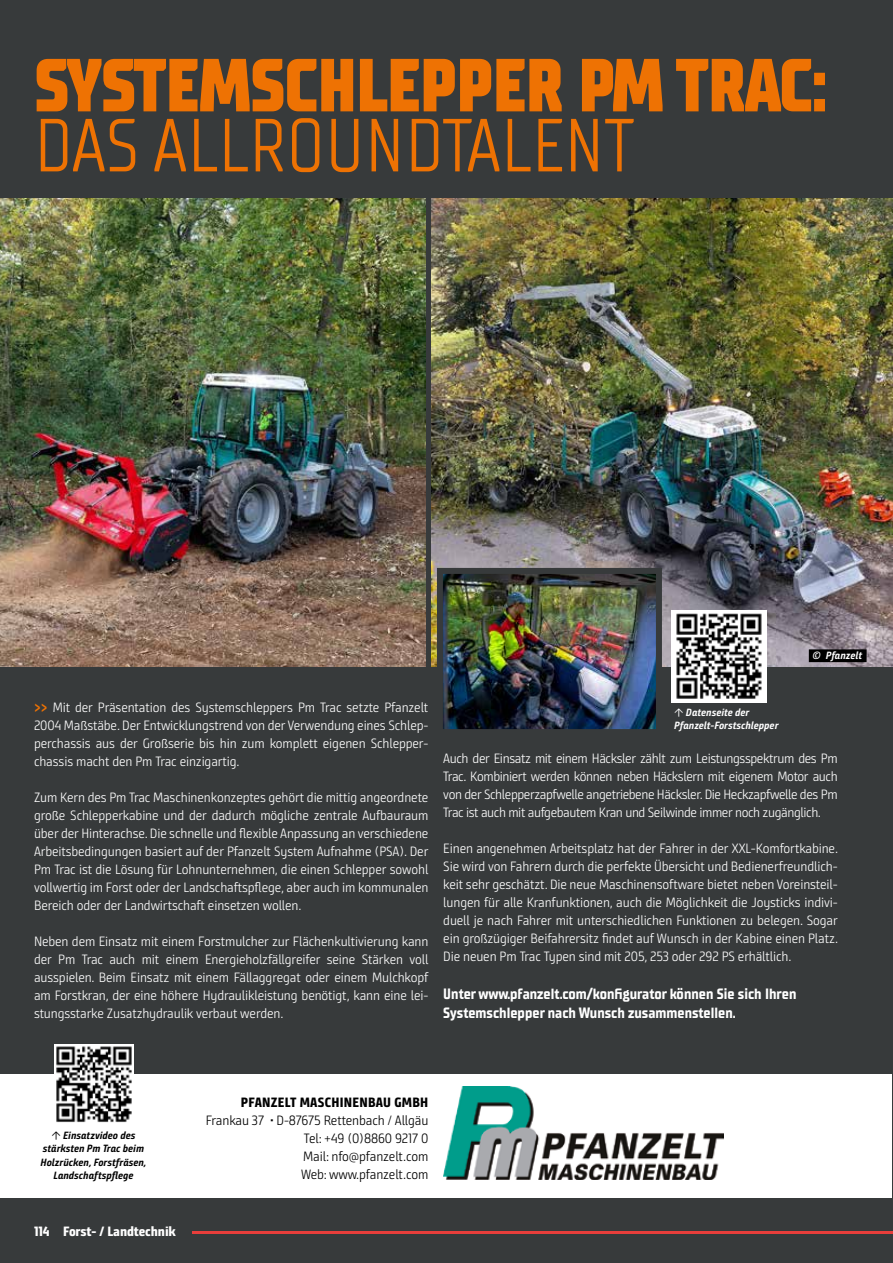
<style>
.page{position:relative;width:893px;height:1263px;background:#373a3b}
.page>*{position:absolute;margin:0;border:0;box-sizing:border-box;transform-origin:0 0}
.t1{font:800 condensed 75px "TT Supermolot Neue";letter-spacing:-.02em;color:#ee7203}
.t2{font:condensed 75px "TT Supermolot Neue";color:#ee7203}
.t3{font:700 condensed 15px/19.5px "TT Supermolot Neue";color:#fff}
.t4{font:300 13.5px/18px "Bunday Sans";letter-spacing:-.01em;color:#fff;text-align:justify}
.t5{font:300 13.5px/18px "Bunday Sans";letter-spacing:-.01em;color:#000;text-align:right}
.t6{font:800 13.5px "Bunday Sans";letter-spacing:-.01em;color:#fff}
.t7{font:italic 700 10.5px "Bunday Sans";color:#000}
.t8{font:italic 700 10.5px/13.5px "Bunday Sans";color:#fff}
.s1{font-weight:700;color:#ee7203}
.s2{font-weight:800}
.s3{font-weight:400}
</style>
<div class="page">
<hr style="left:60px;top:1231px;width:833px;height:3px;background:#e83e3b">
<div style="left:34px;top:1226px;width:158px;height:10px;background:#373a3b"></div>
<img style="left:0;top:198px;width:425px;height:468px">
<img style="left:432px;top:198px;width:461px;height:468px">
<img style="left:444px;top:575px;width:211px;height:153px">
<div style="left:437px;top:568px;width:225px;height:167px;border:6px solid #373a3b"></div>
<div style="left:0;top:1074px;width:891px;height:124px;background:#fff"></div>
<img style="left:443px;top:1086px;width:281px;height:93px">
<div style="left:671px;top:610px;width:96px;height:93px;background:#fff"></div>
<img style="left:676px;top:613px;width:86px;height:86px">
<img style="left:54px;top:1044px;width:79px;height:79px">
<div style="left:809px;top:649px;width:58px;height:13px;background:#000"></div>
<h1 class="t1" style="left:34px;top:40px;width:795px">SYSTEMSCHLEPPER PM TRAC:</h1>
<h1 class="t2" style="left:34px;top:102px;width:602px">DAS ALLROUNDTALENT</h1>
<p class="t8" style="left:812px;top:648px;width:52px">© Pfanzelt</p>
<p class="t4" style="left:34px;top:698px;width:396px"><span class="s1">&gt;&gt;</span> Mit der Präsentation des Systemschleppers Pm Trac setzte Pfanzelt 2004 Maßstäbe. Der Entwicklungstrend von der Verwendung eines Schlep&shy;perchassis aus der Großserie bis hin zum komplett eigenen Schlepper&shy;chassis macht den Pm Trac einzigartig.</p>
<p class="t4" style="left:34px;top:788px;width:396px">Zum Kern des Pm Trac Maschinenkonzeptes gehört die mittig angeordnete große Schlepperkabine und der dadurch mögliche zentrale Aufbauraum über der Hinterachse. Die schnelle und flexible Anpassung an verschiedene Arbeitsbedingungen basiert auf der Pfanzelt System Aufnahme (PSA). Der Pm Trac ist die Lösung für Lohnunternehmen, die einen Schlepper sowohl vollwertig im Forst oder der Landschaftspflege, aber auch im kommunalen Bereich oder der Landwirtschaft einsetzen wollen.</p>
<p class="t4" style="left:34px;top:932px;width:396px">Neben dem Einsatz mit einem Forstmulcher zur Flächenkultivierung kann der Pm Trac auch mit einem Energieholzfällgreifer seine Stärken voll ausspielen. Beim Einsatz mit einem Fällaggregat oder einem Mulchkopf am Forstkran, der eine höhere Hydraulikleistung benötigt, kann eine lei&shy;stungsstarke Zusatzhydraulik verbaut werden.</p>
<p class="t8" style="left:674px;top:705px;width:106px;text-indent:12px">Datenseite der<br>Pfanzelt-Forstschlepper</p>
<p class="t4" style="left:443px;top:749px;width:396px">Auch der Einsatz mit einem Häcksler zählt zum Leistungsspektrum des Pm Trac. Kombiniert werden können neben Häckslern mit eigenem Motor auch von der Schlepperzapfwelle angetriebene Häcksler. Die Heckzapfwelle des Pm Trac ist auch mit aufgebautem Kran und Seilwinde immer noch zugänglich.</p>
<p class="t4" style="left:443px;top:839px;width:396px">Einen angenehmen Arbeitsplatz hat der Fahrer in der XXL-Komfortkabine.<br>Sie wird von Fahrern durch die perfekte Übersicht und Bedienerfreundlich&shy;keit sehr geschätzt. Die neue Maschinensoftware bietet neben Voreinsteil&shy;lungen für alle Kranfunktionen, auch die Möglichkeit die Joysticks indivi&shy;duell je nach Fahrer mit unterschiedlichen Funktionen zu belegen. Sogar ein großzügiger Beifahrersitz findet auf Wunsch in der Kabine einen Platz.<br>Die neuen Pm Trac Typen sind mit 205, 253 oder 292 PS erhältlich.</p>
<p class="t3" style="left:443px;top:984px;width:355px">Unter www.pfanzelt.com/konfigurator können Sie sich Ihren<br>Systemschlepper nach Wunsch zusammenstellen.</p>
<p class="t7" style="left:63px;top:1129px;width:74px">Einsatzvideo des</p>
<p class="t7" style="left:43px;top:1142px;width:103px">stärksten Pm Trac beim</p>
<p class="t7" style="left:41px;top:1156px;width:108px">Holzrücken, Forstfräsen,</p>
<p class="t7" style="left:54px;top:1169px;width:82px">Landschaftspflege</p>
<p class="t6" style="left:34px;top:1223px;width:143px">114 Forst- / Landtechnik</p>
<p class="t5" style="left:206px;top:1094px;width:224px"><span class="s2">PFANZELT MASCHINENBAU GMBH<br></span>Frankau 37 <span class="s3">•</span> D-87675 Rettenbach / Allgäu<br>Tel: +49 (0)8860 9217 0<br>Mail: nfo@pfanzelt.com<br>Web: www.pfanzelt.com</p>
</div>
